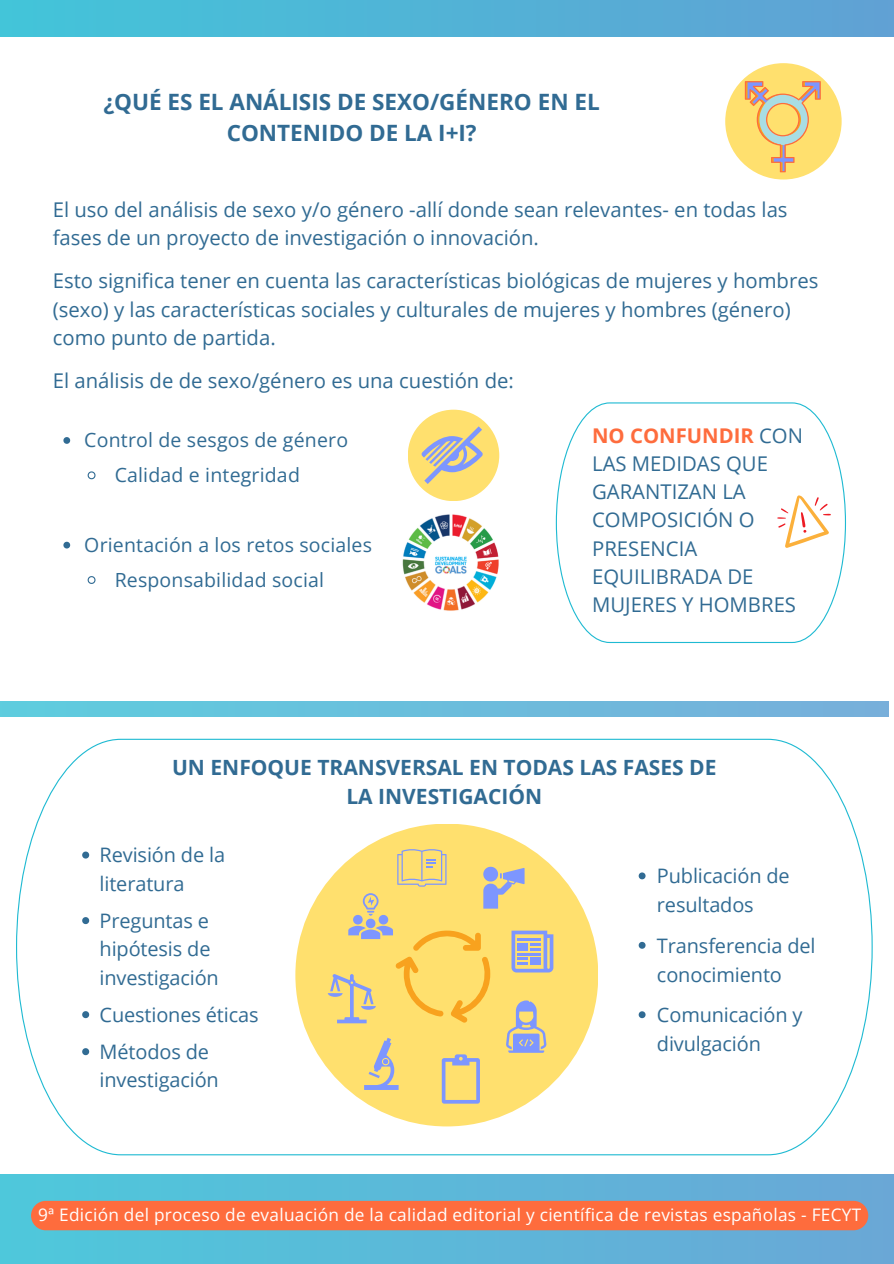
<style>
.page{position:relative;width:894px;height:1264px;background:#fff}
.page>*{position:absolute;margin:0;border:0;box-sizing:border-box;transform-origin:0 0}
.t1{font:700 22.5px/31.5px "Open Sans";color:#316b93;text-align:center}
.t2{font:700 21px/29.2px "Open Sans";color:#316b93;text-align:center}
.t3{font:20.25px/28.2px "Open Sans";color:#316b93}
.t4{font:19.95px/28.5px "Open Sans";letter-spacing:-.005em;color:#316b93}
.t5{font:19.5px "Open Sans";letter-spacing:.01em;color:#316b93}
.t6{font:17.25px "Open Sans";letter-spacing:.015em;color:#fff}
.s1{font-weight:700;color:#fe6c3d}
</style>
<div class="page">
<svg style="left:16px;top:738px;width:856px;height:417px"></svg>
<svg style="left:0;top:1174px;width:893px;height:89px;background:#5cb7d7"></svg>
<svg style="left:0;top:701px;width:888px;height:15px;background:#6abddc"></svg>
<div style="left:1px;top:0;width:892px;height:36px;background:linear-gradient(to right,#43c5d9,#60a1d4)"></div>
<div style="left:295px;top:823px;width:303px;height:303px;background:#ffe06e;border-radius:50%"></div>
<div style="left:725px;top:63px;width:116px;height:116px;background:#ffe06e;border-radius:50%"></div>
<svg style="left:744px;top:81px;width:76px;height:91px"></svg>
<svg style="left:328px;top:848px;width:225px;height:255px"></svg>
<svg style="left:63px;top:437px;width:7px;height:7px"></svg>
<svg style="left:87px;top:471px;width:9px;height:9px"></svg>
<svg style="left:63px;top:541px;width:7px;height:7px"></svg>
<svg style="left:87px;top:576px;width:9px;height:8px"></svg>
<img style="left:402px;top:514px;width:97px;height:97px">
<div style="left:407px;top:409px;width:92px;height:92px;background:#ffe06e;border-radius:50%"></div>
<svg style="left:421px;top:426px;width:61px;height:58px"></svg>
<svg style="left:555px;top:402px;width:290px;height:241px"></svg>
<svg style="left:776px;top:495px;width:54px;height:53px"></svg>
<div style="left:31px;top:1200px;width:837px;height:30px;background:#fe6c3d;border-radius:15px"></div>
<svg style="left:82px;top:851px;width:7px;height:7px"></svg>
<svg style="left:82px;top:917px;width:7px;height:7px"></svg>
<svg style="left:82px;top:1011px;width:7px;height:7px"></svg>
<svg style="left:82px;top:1048px;width:7px;height:7px"></svg>
<svg style="left:638px;top:872px;width:7px;height:7px"></svg>
<svg style="left:638px;top:941px;width:7px;height:7px"></svg>
<svg style="left:638px;top:1011px;width:7px;height:7px"></svg>
<p class="t1" style="left:103px;top:85px;width:497px">¿QUÉ ES EL ANÁLISIS DE SEXO/GÉNERO EN EL<br>CONTENIDO DE LA I+I?</p>
<p class="t3" style="left:53px;top:195px;width:736px">El uso del análisis de sexo y/o género -allí donde sean relevantes- en todas las fases de un proyecto de investigación o innovación.</p>
<h2 class="t3" style="left:53px;top:266px;width:767px">Esto significa tener en cuenta las características biológicas de mujeres y hombres (sexo) y las características sociales y culturales de mujeres y hombres (género) como punto de partida.</h2>
<p class="t3" style="left:53px;top:366px;width:462px">El análisis de de sexo/género es una cuestión de:</p>
<h1 class="t5" style="left:84px;top:426px;width:265px">Control de sesgos de género</h1>
<p class="t5" style="left:115px;top:461px;width:187px">Calidad e integridad</p>
<h3 class="t5" style="left:84px;top:531px;width:289px">Orientación a los retos sociales</h3>
<h3 class="t5" style="left:115px;top:566px;width:211px">Responsabilidad social</h3>
<p class="t3" style="left:592px;top:421px;width:212px"><span class="s1">NO CONFUNDIR</span> CON<br>LAS MEDIDAS QUE<br>GARANTIZAN LA<br>COMPOSICIÓN O<br>PRESENCIA<br>EQUILIBRADA DE<br>MUJERES Y HOMBRES</p>
<h3 class="t2" style="left:172px;top:752px;width:546px">UN ENFOQUE TRANSVERSAL EN TODAS LAS FASES DE<br>LA INVESTIGACIÓN</h3>
<p class="t4" style="left:100px;top:840px;width:127px">Revisión de la literatura</p>
<p class="t4" style="left:100px;top:905px;width:121px">Preguntas e hipótesis de investigación</p>
<p class="t4" style="left:100px;top:999px;width:160px">Cuestiones éticas</p>
<p class="t4" style="left:100px;top:1036px;width:121px">Métodos de investigación</p>
<p class="t4" style="left:656px;top:860px;width:134px;line-height:29.4px">Publicación de resultados</p>
<h1 class="t4" style="left:656px;top:930px;width:160px;line-height:29.4px">Transferencia del conocimiento</h1>
<p class="t4" style="left:656px;top:999px;width:147px;line-height:29.4px">Comunicación y divulgación</p>
<p class="t6" style="left:38px;top:1202px;width:824px">9ª Edición del proceso de evaluación de la calidad editorial y científica de revistas españolas - FECYT</p>
</div>
